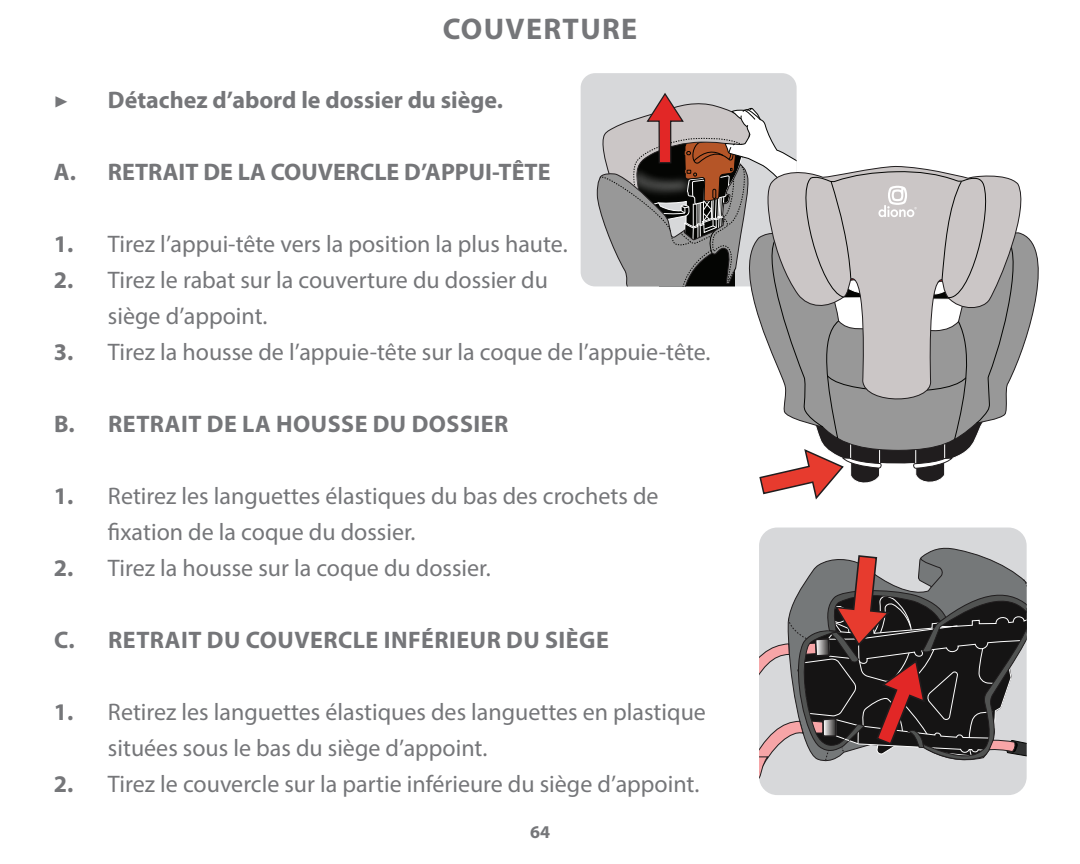
<style>
.page{position:relative;width:1080px;height:864px;background:#fff}
.page>*{position:absolute;margin:0;border:0;box-sizing:border-box;transform-origin:0 0}
.t1{font:700 30px "Myriad Pro";letter-spacing:.045em;color:#757679}
.t2{font:24px/36px "Myriad Pro";color:#757679}
.t3{font:700 24px "Myriad Pro";letter-spacing:.01em;color:#757679}
.t4{font:24px "Minion Pro";color:#757679}
.t5{font:700 18px "Myriad Pro";color:#757679}
.s1{font-weight:700}
</style>
<div class="page">
<div style="left:581px;top:73px;width:216px;height:213px;background:#d7d8da"></div>
<div style="left:581px;top:84px;width:198px;height:197px;background:#d7d8da"></div>
<svg style="left:1031px;top:240px;width:8px;height:82px"></svg>
<svg style="left:597px;top:92px;width:429px;height:408px"></svg>
<div style="left:759px;top:528px;width:268px;height:267px;background:#d7d8da"></div>
<svg style="left:787px;top:546px;width:240px;height:8px;background:#cacbcd"></svg>
<svg style="left:759px;top:554px;width:268px;height:229px;background:#776d6d"></svg>
<p class="t1" style="left:443px;top:10px;width:196px">COUVERTURE</p>
<p class="t4" style="left:54px;top:84px;width:16px">▶</p>
<p class="t3" style="left:108px;top:84px;width:397px">Détachez d’abord le dossier du siège.</p>
<p class="t3" style="left:54px;top:156px;width:498px">A. RETRAIT DE LA COUVERCLE D’APPUI-TÊTE</p>
<p class="t2" style="left:54px;top:226px;width:515px"><span class="s1">1.</span> Tirez l’appui-tête vers la position la plus haute.</p>
<p class="t2" style="left:108px;top:262px;width:442px;text-indent:-54px"><span class="s1">2.</span> Tirez le rabat sur la couverture du dossier du siège d’appoint.</p>
<p class="t2" style="left:54px;top:334px;width:658px"><span class="s1">3.</span> Tirez la housse de l’appuie-tête sur la coque de l’appuie-tête.</p>
<p class="t3" style="left:54px;top:408px;width:456px">B. RETRAIT DE LA HOUSSE DU DOSSIER</p>
<p class="t2" style="left:108px;top:478px;width:552px;text-indent:-54px"><span class="s1">1.</span> Retirez les languettes élastiques du bas des crochets de fixation de la coque du dossier.</p>
<p class="t2" style="left:54px;top:550px;width:438px"><span class="s1">2.</span> Tirez la housse sur la coque du dossier.</p>
<p class="t3" style="left:54px;top:624px;width:556px">C. RETRAIT DU COUVERCLE INFÉRIEUR DU SIÈGE</p>
<p class="t2" style="left:108px;top:694px;width:599px;text-indent:-54px"><span class="s1">1.</span> Retirez les languettes élastiques des languettes en plastique situées sous le bas du siège d’appoint.</p>
<p class="t2" style="left:54px;top:766px;width:647px"><span class="s1">2.</span> Tirez le couvercle sur la partie inférieure du siège d’appoint.</p>
<p class="t5" style="left:530px;top:820px;width:21px">64</p>
</div>
